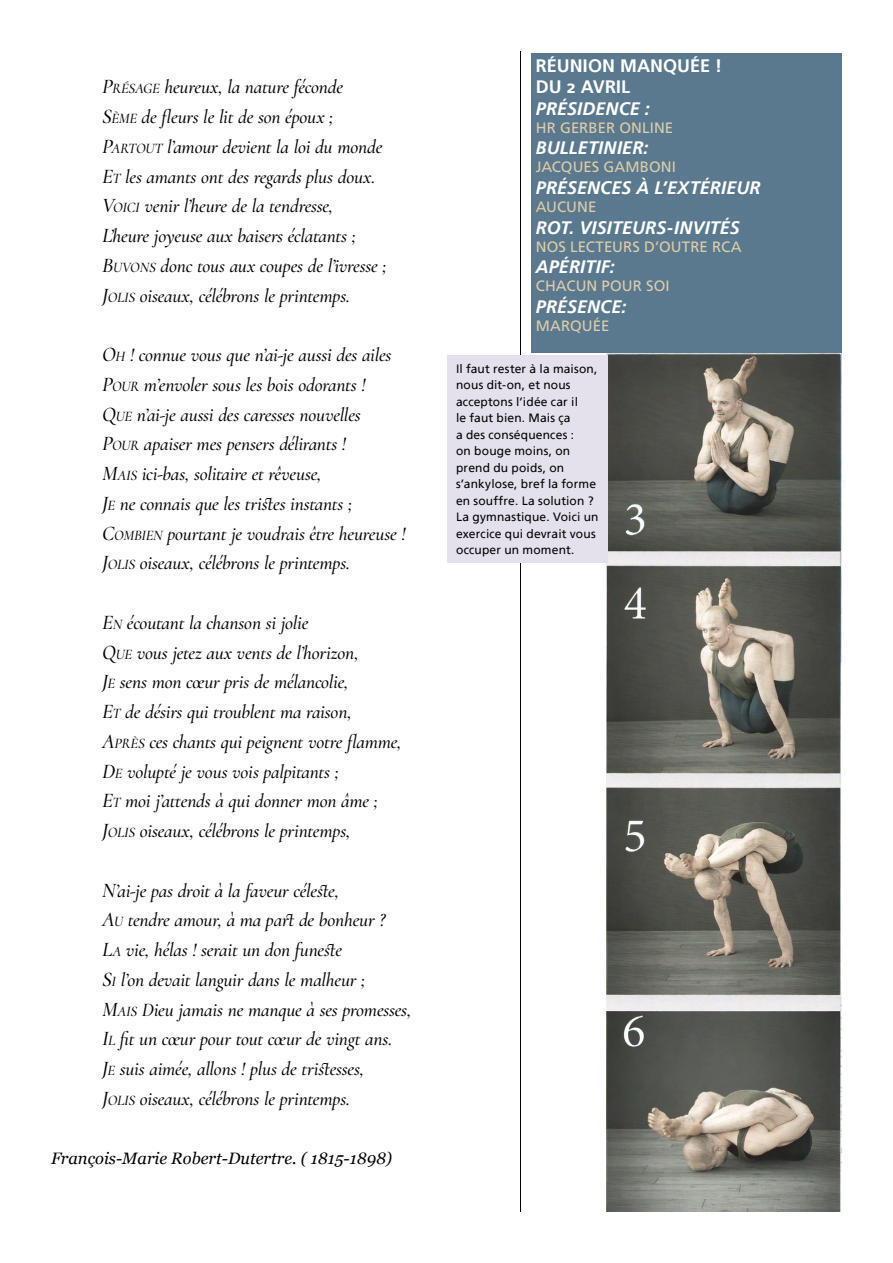
<style>
.page{position:relative;width:893px;height:1263px;background:#fff}
.page>*{position:absolute;margin:0;border:0;box-sizing:border-box;transform-origin:0 0}
.Poétique{font:italic 500 19.5px "Cormorant Garamond";letter-spacing:-.01em;color:#000}
.Ephémérides{font:italic 700 18px "Frutiger Linotype";letter-spacing:.005em;color:#fff}
.Ephémérides-2{font:700 18px/21.6px "Frutiger Linotype";letter-spacing:.005em;color:#fff}
.Corps_serré{font:italic 16.5px "Georgia";color:#000}
.Ephémérides-3{font:15px "Frutiger LT Std";letter-spacing:.005em;color:#decdaa}
.Légende{font:12px/16.5px "Frutiger Linotype";letter-spacing:.015em;color:#000}
.s1{font-size:21px}
.s2{font-size:14.7px}
</style>
<div class="page">
<div style="left:531px;top:54px;width:311px;height:299px;background:#5a798f"></div>
<img style="left:607px;top:353px;width:235px;height:859px">
<div style="left:448px;top:355px;width:160px;height:208px;background:#e4e1ec"></div>
<p class="Poétique" style="left:102px;top:75px;width:243px"><span class="s1">P</span><span class="s2">RÉSAGE</span> heureux, la nature féconde</p>
<p class="Poétique" style="left:102px;top:105px;width:233px"><span class="s1">S</span><span class="s2">ÈME</span> de fleurs le lit de son époux ;</p>
<p class="Poétique" style="left:102px;top:135px;width:282px"><span class="s1">P</span><span class="s2">ARTOUT</span> l’amour devient la loi du monde</p>
<p class="Poétique" style="left:102px;top:165px;width:275px"><span class="s1">E</span><span class="s2">T</span> les amants ont des regards plus doux.</p>
<p class="Poétique" style="left:102px;top:194px;width:233px"><span class="s1">V</span><span class="s2">OICI</span> venir l’heure de la tendresse,</p>
<p class="Poétique" style="left:102px;top:224px;width:255px"><span class="s1">L</span>’heure joyeuse aux baisers éclatants ;</p>
<p class="Poétique" style="left:102px;top:254px;width:286px"><span class="s1">B</span><span class="s2">UVONS</span> donc tous aux coupes de l’ivresse ;</p>
<p class="Poétique" style="left:102px;top:284px;width:250px"><span class="s1">J</span><span class="s2">OLIS</span> oiseaux, célébrons le printemps.</p>
<p class="Poétique" style="left:102px;top:343px;width:291px"><span class="s1">O</span><span class="s2">H</span> ! connue vous que n’ai-je aussi des ailes</p>
<p class="Poétique" style="left:102px;top:373px;width:265px"><span class="s1">P</span><span class="s2">OUR</span> m’envoler sous les bois odorants !</p>
<p class="Poétique" style="left:102px;top:403px;width:260px"><span class="s1">Q</span><span class="s2">UE</span> n’ai-je aussi des caresses nouvelles</p>
<p class="Poétique" style="left:102px;top:432px;width:246px"><span class="s1">P</span><span class="s2">OUR</span> apaiser mes pensers délirants !</p>
<p class="Poétique" style="left:102px;top:462px;width:221px"><span class="s1">M</span><span class="s2">AIS</span> ici-bas, solitaire et rêveuse,</p>
<p class="Poétique" style="left:102px;top:492px;width:252px"><span class="s1">J</span><span class="s2">E</span> ne connais que les tristes instants ;</p>
<p class="Poétique" style="left:102px;top:522px;width:305px"><span class="s1">C</span><span class="s2">OMBIEN</span> pourtant je voudrais être heureuse !</p>
<p class="Poétique" style="left:102px;top:551px;width:250px"><span class="s1">J</span><span class="s2">OLIS</span> oiseaux, célébrons le printemps.</p>
<p class="Poétique" style="left:102px;top:611px;width:208px"><span class="s1">E</span><span class="s2">N</span> écoutant la chanson si jolie</p>
<p class="Poétique" style="left:102px;top:641px;width:258px"><span class="s1">Q</span><span class="s2">UE</span> vous jetez aux vents de l’horizon,</p>
<p class="Poétique" style="left:102px;top:670px;width:248px"><span class="s1">J</span><span class="s2">E</span> sens mon cœur pris de mélancolie,</p>
<p class="Poétique" style="left:102px;top:700px;width:251px"><span class="s1">E</span><span class="s2">T</span> de désirs qui troublent ma raison,</p>
<p class="Poétique" style="left:102px;top:730px;width:301px"><span class="s1">A</span><span class="s2">PRÈS</span> ces chants qui peignent votre flamme,</p>
<p class="Poétique" style="left:102px;top:760px;width:238px"><span class="s1">D</span><span class="s2">E</span> volupté je vous vois palpitants ;</p>
<p class="Poétique" style="left:102px;top:789px;width:278px"><span class="s1">E</span><span class="s2">T</span> moi j’attends à qui donner mon âme ;</p>
<p class="Poétique" style="left:102px;top:819px;width:250px"><span class="s1">J</span><span class="s2">OLIS</span> oiseaux, célébrons le printemps,</p>
<p class="Poétique" style="left:102px;top:879px;width:239px"><span class="s1">N</span>’ai-je pas droit à la faveur céleste,</p>
<p class="Poétique" style="left:102px;top:908px;width:285px"><span class="s1">A</span><span class="s2">U</span> tendre amour, à ma part de bonheur ?</p>
<p class="Poétique" style="left:102px;top:938px;width:242px"><span class="s1">L</span><span class="s2">A</span> vie, hélas ! serait un don funeste</p>
<p class="Poétique" style="left:102px;top:968px;width:265px"><span class="s1">S</span><span class="s2">I</span> l’on devait languir dans le malheur ;</p>
<p class="Poétique" style="left:102px;top:998px;width:311px"><span class="s1">M</span><span class="s2">AIS</span> Dieu jamais ne manque à ses promesses,</p>
<p class="Poétique" style="left:102px;top:1027px;width:292px"><span class="s1">I</span><span class="s2">L</span> fit un cœur pour tout cœur de vingt ans.</p>
<p class="Poétique" style="left:102px;top:1057px;width:264px"><span class="s1">J</span><span class="s2">E</span> suis aimée, allons ! plus de tristesses,</p>
<p class="Poétique" style="left:102px;top:1087px;width:250px"><span class="s1">J</span><span class="s2">OLIS</span> oiseaux, célébrons le printemps.</p>
<p class="Corps_serré" style="left:51px;top:1148px;width:342px">François-Marie Robert-Dutertre. ( 1815-1898)</p>
<p class="Ephémérides-2" style="left:536px;top:54px;width:188px">RÉUNION MANQUÉE !<br>DU 2 AVRIL</p>
<p class="Ephémérides" style="left:536px;top:97px;width:116px">PRÉSIDENCE :</p>
<p class="Ephémérides-3" style="left:536px;top:119px;width:139px">HR GERBER ONLINE</p>
<p class="Ephémérides" style="left:536px;top:137px;width:114px">BULLETINIER:</p>
<p class="Ephémérides-3" style="left:536px;top:158px;width:142px">JACQUES GAMBONI</p>
<p class="Ephémérides" style="left:536px;top:177px;width:226px">PRÉSENCES À L’EXTÉRIEUR</p>
<p class="Ephémérides-3" style="left:536px;top:198px;width:62px">AUCUNE</p>
<p class="Ephémérides" style="left:536px;top:216px;width:206px">ROT. VISITEURS-INVITÉS</p>
<p class="Ephémérides-3" style="left:536px;top:238px;width:207px">NOS LECTEURS D’OUTRE RCA</p>
<p class="Ephémérides" style="left:536px;top:256px;width:81px">APÉRITIF:</p>
<p class="Ephémérides-3" style="left:536px;top:277px;width:136px">CHACUN POUR SOI</p>
<p class="Ephémérides" style="left:536px;top:295px;width:92px">PRÉSENCE:</p>
<p class="Ephémérides-3" style="left:536px;top:317px;width:75px">MARQUÉE</p>
<p class="Légende" style="left:456px;top:360px;width:144px">Il faut rester à la maison, nous dit-on, et nous acceptons l’idée car il<br>le faut bien. Mais ça<br>a des conséquences :<br>on bouge moins, on prend du poids, on s’ankylose, bref la forme en souffre. La solution ?<br>La gymnastique. Voici un exercice qui devrait vous occuper un moment.</p>
</div>
